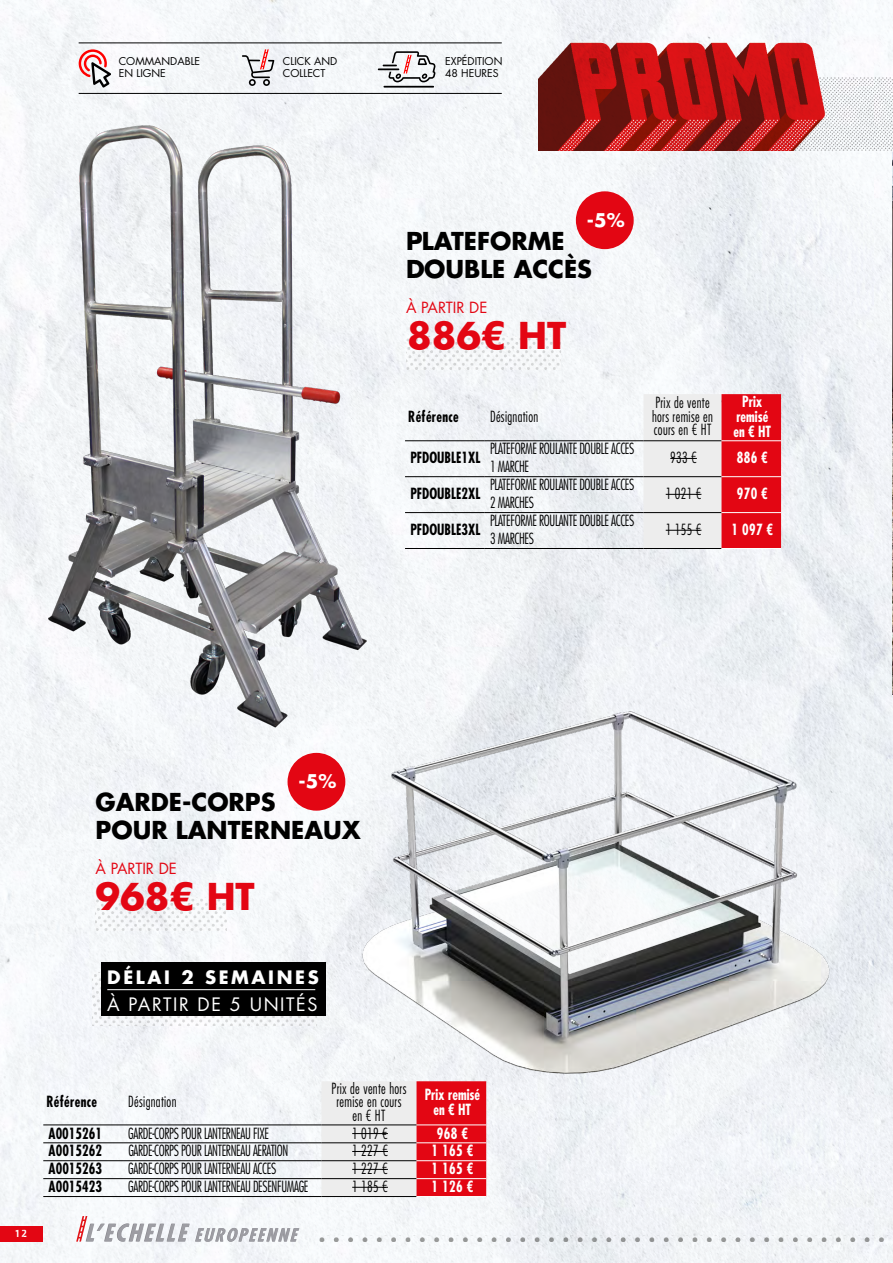
<style>
.page{position:relative;width:893px;height:1263px;background:#fff}
.page>*{position:absolute;margin:0;border:0;box-sizing:border-box;transform-origin:0 0}
.t1{font:700 36px "Futura Std";color:#e30613}
.t2{font:700 24px/28.8px "Futura Std";color:#000}
.t3{font:700 18.45px "Futura Std";color:#fff}
.t4{font:18px "Futura Std";letter-spacing:.09em;color:#fff}
.t5{font:700 18px "Futura Std";letter-spacing:.145em;color:#fff}
.t6{font:300 condensed 15px/18px "Futura Std";letter-spacing:-.025em;color:#000;scale:.9 1}
.t7{font:300 condensed 15px/13.5px "Futura Std";letter-spacing:.025em;color:#000;scale:.9 1}
.t8{font:700 condensed 15px "Futura Std";color:#000;scale:.9 1}
.t9{font:700 condensed 15px/15px "Futura Std";color:#fff;text-align:center;scale:.9 1}
.t10{font:15px "Futura Std";color:#e30613}
.t11{font:700 condensed 15px "Futura Std";letter-spacing:.025em;color:#000;scale:.9 1}
.t12{font:10.5px/12.6px "Futura Std";color:#000}
.t13{font:900 10.5px "Axia Stencil";color:#fff}
</style>
<div class="page">
<img style="left:0;top:0;width:893px;height:1263px">
<svg style="left:242px;top:49px;width:32px;height:34px"></svg>
<svg style="left:378px;top:51px;width:58px;height:37px"></svg>
<svg style="left:79px;top:49px;width:32px;height:34px"></svg>
<hr style="left:79px;top:93px;width:423px;height:1px;background:#000">
<hr style="left:79px;top:43px;width:423px;height:1px;background:#000">
<img style="left:892px;top:153px;width:1px;height:541px">
<img style="left:0;top:83px;width:417px;height:657px">
<img style="left:360px;top:704px;width:471px;height:377px">
<img style="left:406px;top:336px;width:155px;height:34px">
<img style="left:96px;top:897px;width:130px;height:34px">
<hr style="left:405px;top:476px;width:80px;height:1px;background:#000">
<hr style="left:485px;top:476px;width:158px;height:1px;background:#000">
<hr style="left:405px;top:512px;width:80px;height:1px;background:#000">
<hr style="left:485px;top:512px;width:158px;height:1px;background:#000">
<hr style="left:405px;top:548px;width:80px;height:1px;background:#000">
<hr style="left:485px;top:548px;width:158px;height:1px;background:#000">
<hr style="left:643px;top:548px;width:78px;height:1px;background:#000">
<hr style="left:405px;top:440px;width:80px;height:1px;background:#000">
<hr style="left:485px;top:440px;width:158px;height:1px;background:#000">
<hr style="left:721px;top:548px;width:60px;height:1px;background:#fff">
<svg style="left:643px;top:394px;width:138px;height:154px"></svg>
<hr style="left:666px;top:494px;width:35px;height:1px;background:#000">
<hr style="left:666px;top:530px;width:35px;height:1px;background:#000">
<svg style="left:321px;top:1081px;width:165px;height:115px"></svg>
<hr style="left:43px;top:1142px;width:80px;height:1px;background:#000">
<hr style="left:123px;top:1142px;width:198px;height:1px;background:#000">
<hr style="left:321px;top:1142px;width:96px;height:1px;background:#000">
<hr style="left:43px;top:1160px;width:80px;height:1px;background:#000">
<hr style="left:123px;top:1160px;width:198px;height:1px;background:#000">
<hr style="left:321px;top:1160px;width:96px;height:1px;background:#000">
<hr style="left:43px;top:1178px;width:80px;height:1px;background:#000">
<hr style="left:123px;top:1178px;width:198px;height:1px;background:#000">
<hr style="left:321px;top:1178px;width:96px;height:1px;background:#000">
<hr style="left:43px;top:1196px;width:80px;height:1px;background:#000">
<hr style="left:123px;top:1196px;width:198px;height:1px;background:#000">
<hr style="left:321px;top:1196px;width:96px;height:1px;background:#000">
<hr style="left:43px;top:1124px;width:80px;height:1px;background:#000">
<hr style="left:123px;top:1124px;width:198px;height:1px;background:#000">
<hr style="left:321px;top:1124px;width:96px;height:1px;background:#000">
<hr style="left:417px;top:1124px;width:69px;height:1px;background:#fff">
<hr style="left:417px;top:1142px;width:69px;height:1px;background:#fff">
<hr style="left:417px;top:1160px;width:69px;height:1px;background:#fff">
<hr style="left:417px;top:1178px;width:69px;height:1px;background:#fff">
<hr style="left:417px;top:1196px;width:69px;height:1px;background:#fff">
<hr style="left:352px;top:1133px;width:36px;height:1px;background:#000">
<hr style="left:352px;top:1151px;width:36px;height:1px;background:#000">
<hr style="left:352px;top:1169px;width:36px;height:1px;background:#000">
<hr style="left:352px;top:1187px;width:36px;height:1px;background:#000">
<img style="left:92px;top:972px;width:225px;height:54px">
<div style="left:101px;top:963px;width:224px;height:53px;background:#000"></div>
<hr style="left:107px;top:989px;width:208px;height:1px;background:#fff">
<div style="left:576px;top:191px;width:58px;height:58px;background:#e30613;border-radius:50%"></div>
<div style="left:288px;top:753px;width:57px;height:58px;background:#e30613;border-radius:50%"></div>
<div style="left:0;top:1226px;width:43px;height:16px;background:#e30613"></div>
<svg style="left:76px;top:1216px;width:223px;height:26px"></svg>
<img style="left:319px;top:1235px;width:574px;height:7px">
<img style="left:539px;top:43px;width:354px;height:108px">
<p class="t12" style="left:119px;top:55px;width:83px">COMMANDABLE<br>EN LIGNE</p>
<p class="t12" style="left:283px;top:55px;width:56px">CLICK AND<br>COLLECT</p>
<p class="t12" style="left:445px;top:55px;width:59px">EXPÉDITION<br>48 HEURES</p>
<p class="t3" style="left:587px;top:208px;width:39px">-5%</p>
<h2 class="t2" style="left:406px;top:226px;width:187px">PLATEFORME<br>DOUBLE ACCÈS</h2>
<p class="t10" style="left:406px;top:298px;width:83px">À PARTIR DE</p>
<h1 class="t1" style="left:407px;top:311px;width:161px">886€ HT</h1>
<p class="t11" style="left:408px;top:407px;width:58px">Référence</p>
<p class="t7" style="left:490px;top:409px;width:55px">Désignation</p>
<p class="t7" style="left:652px;top:396px;width:69px">Prix de vente hors remise en cours en € HT</p>
<p class="t9" style="left:733px;top:394px;width:43px">Prix remisé en € HT</p>
<p class="t8" style="left:410px;top:449px;width:79px">PFDOUBLE1XL</p>
<p class="t6" style="left:490px;top:440px;width:162px">PLATEFORME ROULANTE DOUBLE ACCES<br>1 MARCHE</p>
<p class="t6" style="left:670px;top:449px;width:31px">933 €</p>
<p class="t9" style="left:737px;top:450px;width:36px">886 €</p>
<p class="t8" style="left:410px;top:484px;width:79px">PFDOUBLE2XL</p>
<p class="t6" style="left:490px;top:476px;width:162px">PLATEFORME ROULANTE DOUBLE ACCES<br>2 MARCHES</p>
<p class="t6" style="left:666px;top:485px;width:41px">1 021 €</p>
<p class="t9" style="left:737px;top:486px;width:36px">970 €</p>
<p class="t8" style="left:410px;top:520px;width:79px">PFDOUBLE3XL</p>
<p class="t6" style="left:490px;top:512px;width:162px">PLATEFORME ROULANTE DOUBLE ACCES<br>3 MARCHES</p>
<p class="t6" style="left:666px;top:521px;width:41px">1 155 €</p>
<p class="t9" style="left:731px;top:522px;width:48px">1 097 €</p>
<p class="t3" style="left:299px;top:769px;width:39px">-5%</p>
<h2 class="t2" style="left:96px;top:787px;width:267px">GARDE-CORPS<br>POUR LANTERNEAUX</h2>
<p class="t10" style="left:96px;top:859px;width:83px">À PARTIR DE</p>
<h1 class="t1" style="left:96px;top:873px;width:161px">968€ HT</h1>
<p class="t5" style="left:107px;top:965px;width:213px">DÉLAI 2 SEMAINES</p>
<p class="t4" style="left:107px;top:992px;width:212px">À PARTIR DE 5 UNITÉS</p>
<p class="t13" style="left:16px;top:1227px;width:12px">1 2</p>
<p class="t11" style="left:46px;top:1092px;width:58px">Référence</p>
<p class="t7" style="left:128px;top:1095px;width:55px">Désignation</p>
<p class="t7" style="left:331px;top:1081px;width:85px;text-align:center">Prix de vente hors remise en cours en € HT</p>
<p class="t9" style="left:425px;top:1087px;width:63px">Prix remisé en € HT</p>
<p class="t8" style="left:49px;top:1124px;width:61px">A0015261</p>
<p class="t6" style="left:128px;top:1124px;width:158px">GARDE-CORPS POUR LANTERNEAU FIXE</p>
<p class="t6" style="left:352px;top:1124px;width:41px">1 019 €</p>
<p class="t9" style="left:437px;top:1125px;width:36px">968 €</p>
<p class="t8" style="left:49px;top:1141px;width:61px">A0015262</p>
<p class="t6" style="left:128px;top:1142px;width:179px">GARDE-CORPS POUR LANTERNEAU AERATION</p>
<p class="t6" style="left:352px;top:1142px;width:41px">1 227 €</p>
<p class="t9" style="left:432px;top:1143px;width:48px">1 165 €</p>
<p class="t8" style="left:49px;top:1159px;width:61px">A0015263</p>
<p class="t6" style="left:128px;top:1160px;width:166px">GARDE-CORPS POUR LANTERNEAU ACCES</p>
<p class="t6" style="left:352px;top:1160px;width:41px">1 227 €</p>
<p class="t9" style="left:432px;top:1161px;width:48px">1 165 €</p>
<p class="t8" style="left:49px;top:1177px;width:61px">A0015423</p>
<p class="t6" style="left:128px;top:1178px;width:202px">GARDE-CORPS POUR LANTERNEAU DESENFUMAGE</p>
<p class="t6" style="left:352px;top:1178px;width:41px">1 185 €</p>
<p class="t9" style="left:432px;top:1179px;width:48px">1 126 €</p>
</div>
